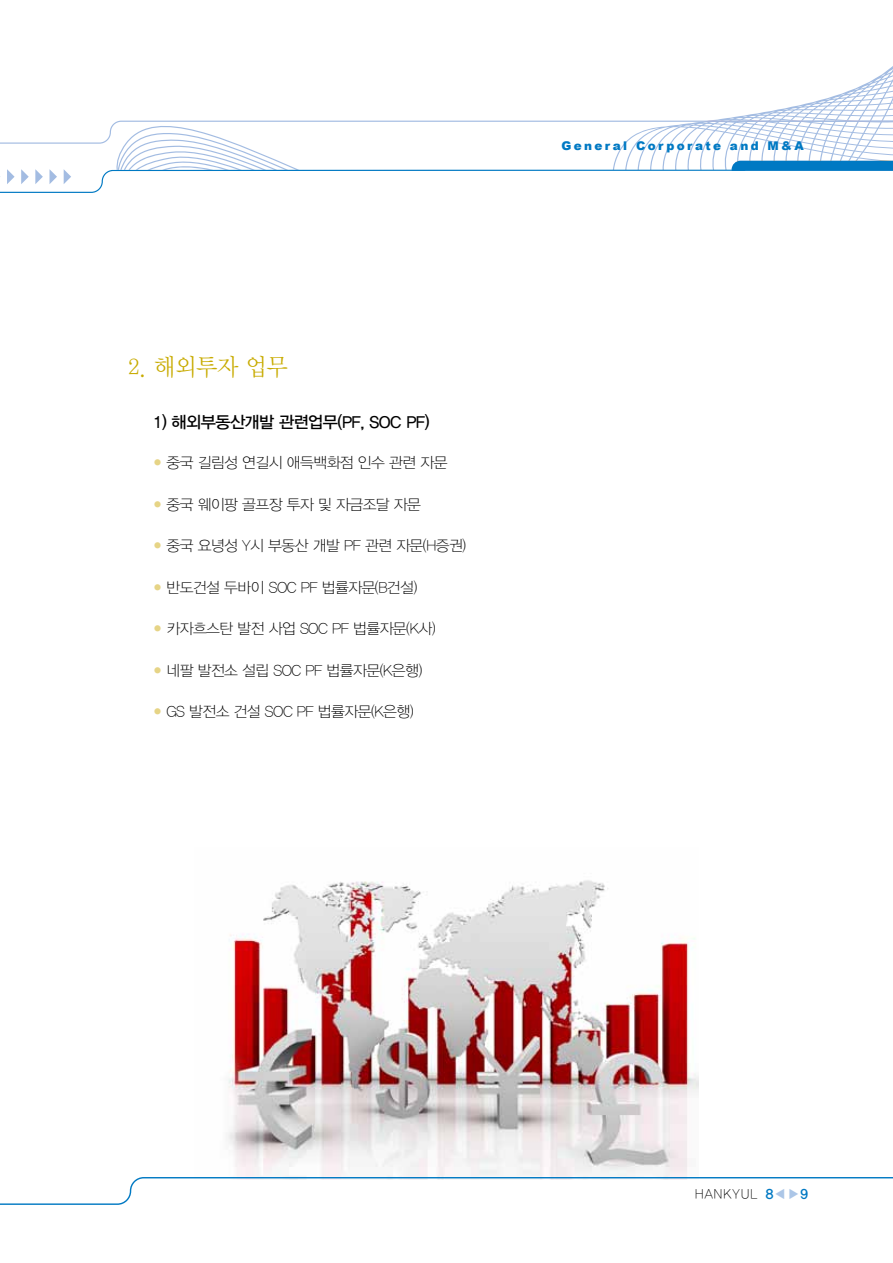
<style>
.page{position:relative;width:893px;height:1263px;background:#fff}
.page>*{position:absolute;margin:0;border:0;box-sizing:border-box;transform-origin:0 0}
.t1{font:24px "YDIY Mj O120 KS Cpc EUC H";letter-spacing:-.075em;color:#c8ab00;scale:.95 1}
.t2{font:16.5px "YDIYGO330";letter-spacing:-.035em;color:#000}
.t3{font:15px "YDIYGO310";letter-spacing:-.035em;color:#000}
.t4{font:13.5px "YDIYGO310";letter-spacing:.09em;color:#000;scale:.95 1}
.t5{font:900 12px "Arial";letter-spacing:.2em;color:#0079c3}
.s1{font-size:9px;color:#e6d486}
.s2{font-family:"YDIYGO340";color:#0079c3}
.s3{color:#acc6e7}
.s4{font-family:"YDIYGO320";color:#acc6e7}
</style>
<div class="page">
<svg style="left:0;top:66px;width:893px;height:127px"></svg>
<img style="left:228px;top:880px;width:471px;height:297px">
<svg style="left:0;top:1177px;width:893px;height:28px"></svg>
<h1 class="t1" style="left:128px;top:355px;width:171px">2. 해외투자 업무</h1>
<p class="t2" style="left:153px;top:413px;width:278px">1) 해외부동산개발 관련업무(PF, SOC PF)</p>
<p class="t3" style="left:153px;top:454px;width:296px"><span class="s1">●</span> 중국 길림성 연길시 애득백화점 인수 관련 자문</p>
<p class="t3" style="left:153px;top:496px;width:269px"><span class="s1">●</span> 중국 웨이팡 골프장 투자 및 자금조달 자문</p>
<p class="t3" style="left:153px;top:537px;width:315px"><span class="s1">●</span> 중국 요녕성 Y시 부동산 개발 PF 관련 자문(H증권)</p>
<p class="t3" style="left:153px;top:579px;width:266px"><span class="s1">●</span> 반도건설 두바이 SOC PF 법률자문(B건설)</p>
<p class="t3" style="left:153px;top:620px;width:284px"><span class="s1">●</span> 카자흐스탄 발전 사업 SOC PF 법률자문(K사)</p>
<p class="t3" style="left:153px;top:662px;width:271px"><span class="s1">●</span> 네팔 발전소 설립 SOC PF 법률자문(K은행)</p>
<p class="t3" style="left:153px;top:703px;width:262px"><span class="s1">●</span> GS 발전소 건설 SOC PF 법률자문(K은행)</p>
<p class="t5" style="left:561px;top:137px;width:244px">General Corporate and M&amp;A</p>
<p class="t4" style="left:695px;top:1187px;width:120px">HANKYUL <span class="s2">8</span><span class="s3">◀</span><span class="s4">▶</span><span class="s2">9</span></p>
</div>
